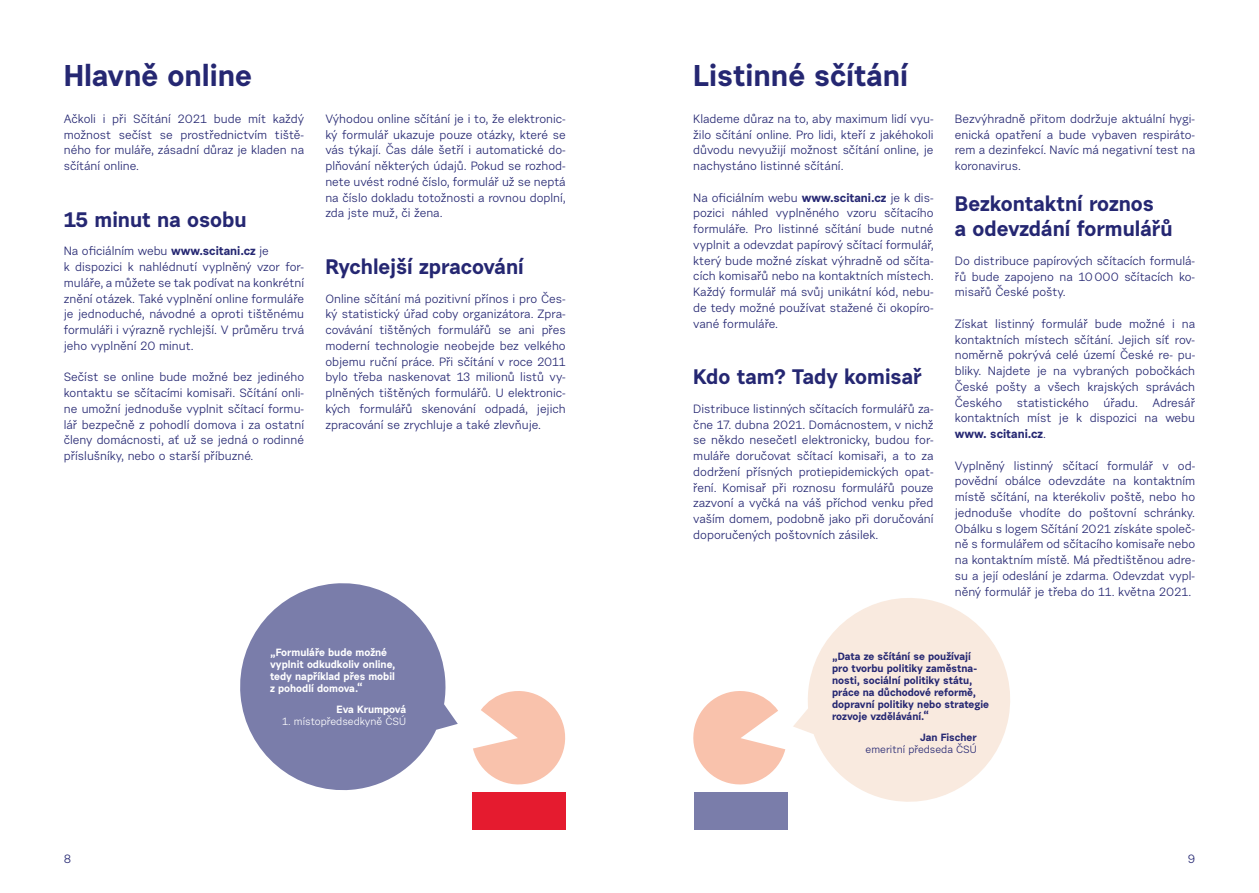
<style>
.page{position:relative;width:1259px;height:893px;background:#fff}
.page>*{position:absolute;margin:0;border:0;box-sizing:border-box;transform-origin:0 0}
.t1{font:700 30px "Urban Grotesk Re Bo";color:#252772}
.t2{font:700 21px/25.2px "Urban Grotesk Re Bo";color:#252772}
.t3{font:12px/15.8px "Urban Grotesk Re Bo";color:#252772;text-align:justify}
.t4{font:700 10.5px/12px "Urban Grotesk Re Bo";color:#252772}
.t5{font:700 10.5px/12px "Urban Grotesk Re Bo";color:#fff}
.t6{font:10.5px "Urban Grotesk Re Bo";color:#fff}
.t7{font:10.5px "Urban Grotesk Re Bo";color:#252772}
.s1{font-weight:700}
</style>
<div class="page">
<div style="left:472px;top:792px;width:94px;height:37px;background:#e51b2f"></div>
<svg style="left:473px;top:691px;width:93px;height:94px"></svg>
<svg style="left:240px;top:583px;width:218px;height:208px;fill:#7a7daa"></svg>
<div style="left:694px;top:792px;width:93px;height:37px;background:#7a7daa"></div>
<svg style="left:693px;top:691px;width:92px;height:94px"></svg>
<svg style="left:793px;top:598px;width:217px;height:204px;fill:#f9eadf"></svg>
<h1 class="t1" style="left:64px;top:56px;width:190px">Hlavně online</h1>
<p class="t3" style="left:64px;top:111px;width:242px">Ačkoli i při Sčítání 2021 bude mít každý možnost sečíst se prostřednictvím tiště&shy;ného for muláře, zásadní důraz je kladen na sčítání online.</p>
<h2 class="t2" style="left:64px;top:207px;width:184px">15 minut na osobu</h2>
<p class="t3" style="left:64px;top:243px;width:242px;text-align:left">Na oficiálním webu <span class="s1">www.scitani.cz</span> je<br>k dispozici k nahlédnutí vyplněný vzor for&shy;muláře, a můžete se tak podívat na konkrétní znění otázek. Také vyplnění online formuláře je jednoduché, návodné a oproti tištěnému formuláři i výrazně rychlejší. V průměru trvá jeho vyplnění 20 minut.</p>
<p class="t3" style="left:64px;top:369px;width:242px">Sečíst se online bude možné bez jediného kontaktu se sčítacími komisaři. Sčítání onli&shy;ne umožní jednoduše vyplnit sčítací formu&shy;lář bezpečně z pohodlí domova i za ostatní členy domácnosti, ať už se jedná o rodinné příslušníky, nebo o starší příbuzné.</p>
<p class="t3" style="left:325px;top:111px;width:242px">Výhodou online sčítání je i to, že elektronic&shy;ký formulář ukazuje pouze otázky, které se vás týkají. Čas dále šetří i automatické do&shy;plňování některých údajů. Pokud se rozhod&shy;nete uvést rodné číslo, formulář už se neptá na číslo dokladu totožnosti a rovnou doplní, zda jste muž, či žena.</p>
<h2 class="t2" style="left:325px;top:254px;width:200px">Rychlejší zpracování</h2>
<p class="t3" style="left:325px;top:290px;width:242px">Online sčítání má pozitivní přínos i pro Čes&shy;ký statistický úřad coby organizátora. Zpra&shy;covávání tištěných formulářů se ani přes moderní technologie neobejde bez velkého objemu ruční práce. Při sčítání v roce 2011 bylo třeba naskenovat 13 milionů listů vy&shy;plněných tištěných formulářů. U elektronic&shy;kých formulářů skenování odpadá, jejich zpracování se zrychluje a také zlevňuje.</p>
<p class="t5" style="left:270px;top:646px;width:127px">„Formuláře bude možné vyplnit odkudkoliv online, tedy například přes mobil z pohodlí domova.“</p>
<p class="t5" style="left:337px;top:703px;width:71px">Eva Krumpová</p>
<p class="t6" style="left:282px;top:715px;width:125px">1. místopředsedkyně ČSÚ</p>
<h1 class="t1" style="left:693px;top:56px;width:216px">Listinné sčítání</h1>
<p class="t3" style="left:693px;top:111px;width:242px">Klademe důraz na to, aby maximum lidí vyu&shy;žilo sčítání online. Pro lidi, kteří z jakéhokoli důvodu nevyužijí možnost sčítání online, je nachystáno listinné sčítání.</p>
<p class="t3" style="left:693px;top:190px;width:242px">Na oficiálním webu <span class="s1">www.scitani.cz</span> je k dis&shy;pozici náhled vyplněného vzoru sčítacího formuláře. Pro listinné sčítání bude nutné vyplnit a odevzdat papírový sčítací formulář, který bude možné získat výhradně od sčíta&shy;cích komisařů nebo na kontaktních místech.<br>Každý formulář má svůj unikátní kód, nebu&shy;de tedy možné používat stažené či okopíro&shy;vané formuláře.</p>
<h2 class="t2" style="left:693px;top:364px;width:230px">Kdo tam? Tady komisař</h2>
<p class="t3" style="left:693px;top:401px;width:242px">Distribuce listinných sčítacích formulářů za&shy;čne 17. dubna 2021. Domácnostem, v nichž se někdo nesečetl elektronicky, budou for&shy;muláře doručovat sčítací komisaři, a to za dodržení přísných protiepidemických opat&shy;ření. Komisař při roznosu formulářů pouze zazvoní a vyčká na váš příchod venku před vaším domem, podobně jako při doručování doporučených poštovních zásilek.</p>
<p class="t3" style="left:955px;top:111px;width:242px">Bezvýhradně přitom dodržuje aktuální hygi&shy;enická opatření a bude vybaven respiráto&shy;rem a dezinfekcí. Navíc má negativní test na koronavirus.</p>
<h2 class="t2" style="left:955px;top:191px;width:219px">Bezkontaktní roznos<br>a odevzdání formulářů</h2>
<p class="t3" style="left:955px;top:253px;width:242px">Do distribuce papírových sčítacích formulá&shy;řů bude zapojeno na 10000 sčítacích ko&shy;misařů České pošty.</p>
<p class="t3" style="left:955px;top:316px;width:242px">Získat listinný formulář bude možné i na kontaktních místech sčítání. Jejich síť rov&shy;noměrně pokrývá celé území České re- pu&shy;bliky. Najdete je na vybraných pobočkách České pošty a všech krajských správách Českého statistického úřadu. Adresář kontaktních míst je k dispozici na webu <span class="s1">www. scitani.cz</span>.</p>
<p class="t3" style="left:955px;top:457px;width:242px">Vyplněný listinný sčítací formulář v od&shy;povědní obálce odevzdáte na kontaktním místě sčítání, na kterékoliv poště, nebo ho jednoduše vhodíte do poštovní schránky.<br>Obálku s logem Sčítání 2021 získáte společ&shy;ně s formulářem od sčítacího komisaře nebo na kontaktním místě. Má předtištěnou adre&shy;su a její odeslání je zdarma. Odevzdat vypl&shy;něný formulář je třeba do 11. května 2021.</p>
<p class="t4" style="left:832px;top:650px;width:158px">„Data ze sčítání se používají pro tvorbu politiky zaměstna&shy;nosti, sociální politiky státu, práce na důchodové reformě, dopravní politiky nebo strategie rozvoje vzdělávání.“</p>
<p class="t4" style="left:920px;top:731px;width:58px">Jan Fischer</p>
<p class="t7" style="left:865px;top:742px;width:113px">emeritní předseda ČSÚ</p>
<p class="t3" style="left:64px;top:851px;width:9px">8</p>
<p class="t3" style="left:1187px;top:851px;width:9px">9</p>
</div>
